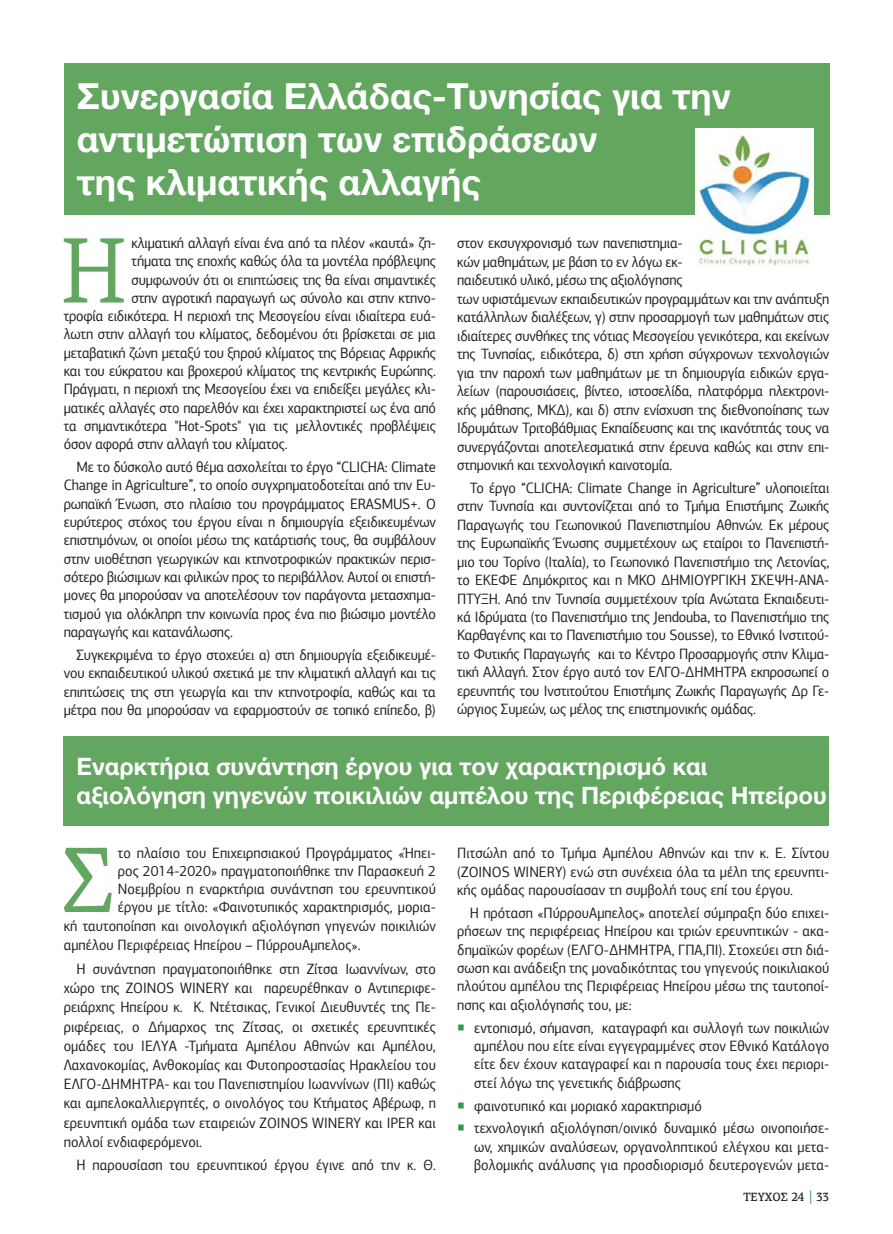
<style>
.page{position:relative;width:893px;height:1234px;background:#fff}
.page>*{position:absolute;margin:0;border:0;box-sizing:border-box;transform-origin:0 0}
.KEIMENO{font:93.3px "PF Agora Serif Pro";color:#63a660;scale:.94 1}
.TITLOS_MIKROS{font:700 36px/43.2px "Helvetica Neue LTW1 G";color:#fff}
.TITLOS_MIKROS-2{font:700 24px/28.8px "Helvetica Neue LTW1 G";color:#fff}
.KEIMENO-2{font:15px/18.5px "PF Agora Sans Pro";letter-spacing:-.015em;color:#231f20;text-align:justify;scale:.94 1}
.t1{font:500 12px "PF Agora Serif Pro";color:#231f20;scale:.94 1}
.s1{font-size:15px;color:#329945}
</style>
<div class="page">
<div style="left:64px;top:64px;width:766px;height:151px;background:#63a660"></div>
<div style="left:64px;top:736px;width:765px;height:89px;background:#63a660"></div>
<img style="left:695px;top:129px;width:119px;height:137px">
<p class="TITLOS_MIKROS" style="left:77px;top:74px;width:655px">Συνεργασία Ελλάδας-Τυνησίας για την αντιμετώπιση των επιδράσεων<br>της κλιματικής αλλαγής</p>
<p class="KEIMENO" style="left:60px;top:215px;width:73px">Η</p>
<p class="KEIMENO-2" style="left:132px;top:234px;width:325px">κλιματική αλλαγή είναι ένα από τα πλέον «καυτά» ζη-</p>
<p class="KEIMENO-2" style="left:457px;top:234px;width:397px;text-align:left">στον εκσυγχρονισμό των πανεπιστημια-<br>κών μαθημάτων, με βάση το εν λόγω εκ-<br>παιδευτικό υλικό, μέσω της αξιολόγησης<br>των υφιστάμενων εκπαιδευτικών προγραμμάτων και την ανάπτυξη κατάλληλων διαλέξεων, γ) στην προσαρμογή των μαθημάτων στις ιδιαίτερες συνθήκες της νότιας Μεσογείου γενικότερα, και εκείνων της Τυνησίας, ειδικότερα, δ) στη χρήση σύγχρονων τεχνολογιών για την παροχή των μαθημάτων με τη δημιουργία ειδικών εργα&shy;λείων (παρουσιάσεις, βίντεο, ιστοσελίδα, πλατφόρμα ηλεκτρονι&shy;κής μάθησης, ΜΚΔ), και δ) στην ενίσχυση της διεθνοποίησης των Ιδρυμάτων Τριτοβάθμιας Εκπαίδευσης και της ικανότητάς τους να συνεργάζονται αποτελεσματικά στην έρευνα καθώς και στην επι&shy;στημονική και τεχνολογική καινοτομία.</p>
<p class="KEIMENO-2" style="left:457px;top:478px;width:397px;text-indent:13px">Το έργο “CLICHA: Climate Change in Agriculture” υλοποιείται στην Τυνησία και συντονίζεται από το Τμήμα Επιστήμης Ζωικής Παραγωγής του Γεωπονικού Πανεπιστημίου Αθηνών. Εκ μέρους της Ευρωπαϊκής Ένωσης συμμετέχουν ως εταίροι το Πανεπιστή&shy;μιο του Τορίνο (Ιταλία), το Γεωπονικό Πανεπιστήμιο της Λετονίας, το ΕΚΕΦΕ Δημόκριτος και η ΜΚΟ ΔΗΜΙΟΥΡΓΙΚΗ ΣΚΕΨΗ-ΑΝΑ-ΠΤΥΞΗ. Από την Τυνησία συμμετέχουν τρία Ανώτατα Εκπαιδευτι&shy;κά Ιδρύματα (το Πανεπιστήμιο της Jendouba, το Πανεπιστήμιο της Καρθαγένης και το Πανεπιστήμιο του Sousse), το Εθνικό Ινστιτού&shy;το Φυτικής Παραγωγής και το Κέντρο Προσαρμογής στην Κλιμα&shy;τική Αλλαγή. Στον έργο αυτό τον ΕΛΓΟ-ΔΗΜΗΤΡΑ εκπροσωπεί ο ερευνητής του Ινστιτούτου Επιστήμης Ζωικής Παραγωγής Δρ Γε&shy;ώργιος Συμεών, ως μέλος της επιστημονικής ομάδας.</p>
<p class="TITLOS_MIKROS-2" style="left:77px;top:751px;width:752px">Εναρκτήρια συνάντηση έργου για τον χαρακτηρισμό και αξιολόγηση γηγενών ποικιλιών αμπέλου της Περιφέρειας Ηπείρου</p>
<p class="KEIMENO" style="left:62px;top:824px;width:57px">Σ</p>
<p class="KEIMENO-2" style="left:118px;top:843px;width:340px">το πλαίσιο του Επιχειρησιακού Προγράμματος «Ήπει-</p>
<p class="KEIMENO-2" style="left:132px;top:252px;width:325px">τήματα της εποχής καθώς όλα τα μοντέλα πρόβλεψης</p>
<p class="KEIMENO-2" style="left:132px;top:270px;width:325px">συμφωνούν ότι οι επιπτώσεις της θα είναι σημαντικές</p>
<p class="KEIMENO-2" style="left:132px;top:288px;width:325px">στην αγροτική παραγωγή ως σύνολο και στην κτηνο-</p>
<p class="KEIMENO-2" style="left:64px;top:306px;width:397px">τροφία ειδικότερα. Η περιοχή της Μεσογείου είναι ιδιαίτερα ευά-</p>
<p class="KEIMENO-2" style="left:64px;top:325px;width:397px">λωτη στην αλλαγή του κλίματος, δεδομένου ότι βρίσκεται σε μια</p>
<p class="KEIMENO-2" style="left:64px;top:343px;width:397px">μεταβατική ζώνη μεταξύ του ξηρού κλίματος της Βόρειας Αφρικής</p>
<p class="KEIMENO-2" style="left:64px;top:361px;width:397px">και του εύκρατου και βροχερού κλίματος της κεντρικής Ευρώπης.</p>
<p class="KEIMENO-2" style="left:64px;top:380px;width:397px">Πράγματι, η περιοχή της Μεσογείου έχει να επιδείξει μεγάλες κλι-</p>
<p class="KEIMENO-2" style="left:64px;top:398px;width:397px">ματικές αλλαγές στο παρελθόν και έχει χαρακτηριστεί ως ένα από</p>
<p class="KEIMENO-2" style="left:64px;top:416px;width:397px">τα σημαντικότερα "Hot-Spots" για τις μελλοντικές προβλέψεις</p>
<p class="KEIMENO-2" style="left:64px;top:435px;width:240px">όσον αφορά στην αλλαγή του κλίματος.</p>
<p class="KEIMENO-2" style="left:64px;top:457px;width:397px;text-indent:13px">Με το δύσκολο αυτό θέμα ασχολείται το έργο “CLICHA: Climate Change in Agriculture”, το οποίο συγχρηματοδοτείται από την Ευ&shy;ρωπαϊκή Ένωση, στο πλαίσιο του προγράμματος ERASMUS+. Ο ευρύτερος στόχος του έργου είναι η δημιουργία εξειδικευμένων επιστημόνων, οι οποίοι μέσω της κατάρτισής τους, θα συμβάλουν στην υιοθέτηση γεωργικών και κτηνοτροφικών πρακτικών περισ&shy;σότερο βιώσιμων και φιλικών προς το περιβάλλον. Αυτοί οι επιστή&shy;μονες θα μπορούσαν να αποτελέσουν τον παράγοντα μετασχημα&shy;τισμού για ολόκληρη την κοινωνία προς ένα πιο βιώσιμο μοντέλο παραγωγής και κατανάλωσης.</p>
<p class="KEIMENO-2" style="left:64px;top:645px;width:397px;text-indent:13px">Συγκεκριμένα το έργο στοχεύει α) στη δημιουργία εξειδικευμέ&shy;νου εκπαιδευτικού υλικού σχετικά με την κλιματική αλλαγή και τις επιπτώσεις της στη γεωργία και την κτηνοτροφία, καθώς και τα μέτρα που θα μπορούσαν να εφαρμοστούν σε τοπικό επίπεδο, β)</p>
<p class="KEIMENO-2" style="left:457px;top:843px;width:397px">Πιτσώλη από το Τμήμα Αμπέλου Αθηνών και την κ. Ε. Σίντου (ZOINOS WINERY) ενώ στη συνέχεια όλα τα μέλη της ερευνητι&shy;κής ομάδας παρουσίασαν τη συμβολή τους επί του έργου.</p>
<p class="KEIMENO-2" style="left:457px;top:903px;width:397px;text-indent:13px">Η πρόταση «ΠύρρουΑμπελος» αποτελεί σύμπραξη δύο επιχει&shy;ρήσεων της περιφέρειας Ηπείρου και τριών ερευνητικών - ακα&shy;δημαϊκών φορέων (ΕΛΓΟ-ΔΗΜΗΤΡΑ, ΓΠΑ,ΠΙ). Στοχεύει στη διά&shy;σωση και ανάδειξη της μοναδικότητας του γηγενούς ποικιλιακού πλούτου αμπέλου της Περιφέρειας Ηπείρου μέσω της ταυτοποί&shy;ησης και αξιολόγησής του, με:</p>
<p class="KEIMENO-2" style="left:474px;top:1017px;width:379px">εντοπισμό, σήμανση, καταγραφή και συλλογή των ποικιλιών αμπέλου που είτε είναι εγγεγραμμένες στον Εθνικό Κατάλογο είτε δεν έχουν καταγραφεί και η παρουσία τους έχει περιορι&shy;στεί λόγω της γενετικής διάβρωσης</p>
<p class="KEIMENO-2" style="left:474px;top:1095px;width:244px">φαινοτυπικό και μοριακό χαρακτηρισμό</p>
<p class="KEIMENO-2" style="left:474px;top:1118px;width:379px">τεχνολογική αξιολόγηση/οινικό δυναμικό μέσω οινοποιήσε&shy;ων, χημικών αναλύσεων, οργανοληπτικού ελέγχου και μετα&shy;βολομικής ανάλυσης για προσδιορισμό δευτερογενών μετα-</p>
<p class="KEIMENO-2" style="left:118px;top:861px;width:340px">ρος 2014-2020» πραγματοποιήθηκε την Παρασκευή 2</p>
<p class="KEIMENO-2" style="left:118px;top:879px;width:340px">Νοεμβρίου η εναρκτήρια συνάντηση του ερευνητικού</p>
<p class="KEIMENO-2" style="left:118px;top:897px;width:340px">έργου με τίτλο: «Φαινοτυπικός χαρακτηρισμός, μορια-</p>
<p class="KEIMENO-2" style="left:64px;top:916px;width:397px">κή ταυτοποίηση και οινολογική αξιολόγηση γηγενών ποικιλιών</p>
<p class="KEIMENO-2" style="left:64px;top:935px;width:317px">αμπέλου Περιφέρειας Ηπείρου – ΠύρρουΑμπελος».</p>
<p class="KEIMENO-2" style="left:64px;top:959px;width:397px;line-height:19.2px;text-indent:13px">Η συνάντηση πραγματοποιήθηκε στη Ζίτσα Ιωαννίνων, στο χώρο της ZOINOS WINERY και παρευρέθηκαν ο Αντιπεριφε&shy;ρειάρχης Ηπείρου κ. Κ. Ντέτσικας, Γενικοί Διευθυντές της Πε&shy;ριφέρειας, ο Δήμαρχος της Ζίτσας, οι σχετικές ερευνητικές ομάδες του ΙΕΛΥΑ -Τμήματα Αμπέλου Αθηνών και Αμπέλου, Λαχανοκομίας, Ανθοκομίας και Φυτοπροστασίας Ηρακλείου του ΕΛΓΟ-ΔΗΜΗΤΡΑ- και του Πανεπιστημίου Ιωαννίνων (ΠΙ) καθώς και αμπελοκαλλιεργητές, ο οινολόγος του Κτήματος Αβέρωφ, η ερευνητική ομάδα των εταιρειών ZOINOS WINERY και IPER και πολλοί ενδιαφερόμενοι.</p>
<p class="KEIMENO-2" style="left:77px;top:1155px;width:384px">Η παρουσίαση του ερευνητικού έργου έγινε από την κ. Θ.</p>
<p class="t1" style="left:743px;top:1189px;width:93px">ΤΕΥΧΟΣ 24 <span class="s1">|</span> 33</p>
</div>
